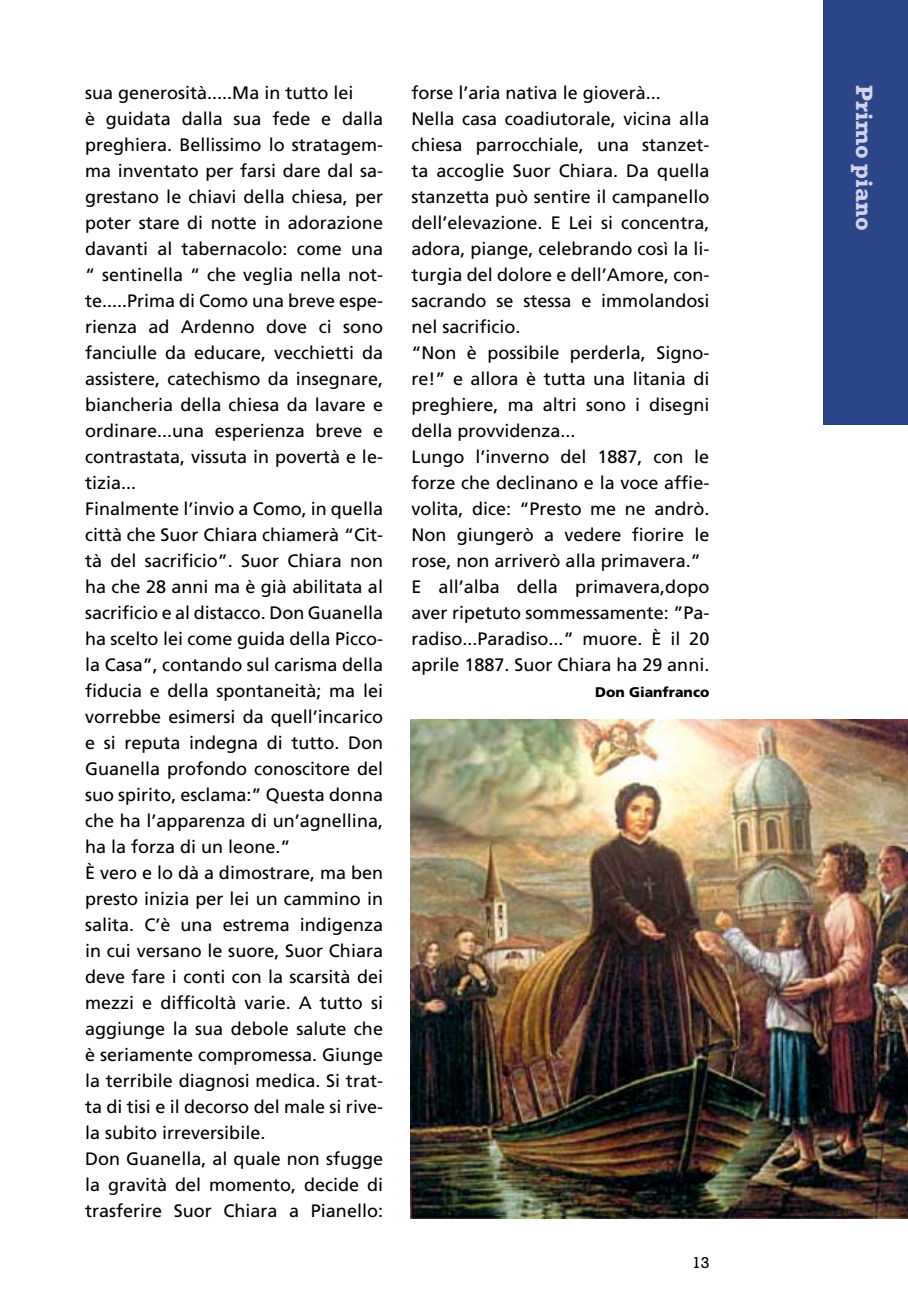
<style>
.page{position:relative;width:908px;height:1304px;background:#fff}
.page>*{position:absolute;margin:0;border:0;box-sizing:border-box;transform-origin:0 0}
.t1{font:700 24px "Rockwell";color:#d1d3e8}
.t2{font:18px/26px "Frutiger";color:#000}
.t3{font:16px "Rockwell";color:#000}
.t4{font:900 14px "Frutiger";color:#000}
</style>
<div class="page">
<img style="left:410px;top:720px;width:497px;height:499px">
<div style="left:822px;top:0;width:85px;height:425px;background:#2a4689"></div>
<p class="t2" style="left:85px;top:80px;width:299px">sua generosità.....Ma in tutto lei<br>è guidata dalla sua fede e dalla preghiera. Bellissimo lo stratagem&shy;ma inventato per farsi dare dal sa&shy;grestano le chiavi della chiesa, per poter stare di notte in adorazione davanti al tabernacolo: come una “ sentinella “ che veglia nella not&shy;te.....Prima di Como una breve espe&shy;rienza ad Ardenno dove ci sono fanciulle da educare, vecchietti da assistere, catechismo da insegnare, biancheria della chiesa da lavare e ordinare...una esperienza breve e contrastata, vissuta in povertà e le&shy;tizia...<br>Finalmente l’invio a Como, in quella città che Suor Chiara chiamerà “Cit&shy;tà del sacrificio”. Suor Chiara non ha che 28 anni ma è già abilitata al sacrificio e al distacco. Don Guanella ha scelto lei come guida della Picco&shy;la Casa”, contando sul carisma della fiducia e della spontaneità; ma lei vorrebbe esimersi da quell’incarico e si reputa indegna di tutto. Don Guanella profondo conoscitore del suo spirito, esclama:” Questa donna che ha l’apparenza di un’agnellina, ha la forza di un leone.”<br>È vero e lo dà a dimostrare, ma ben presto inizia per lei un cammino in salita. C’è una estrema indigenza in cui versano le suore, Suor Chiara deve fare i conti con la scarsità dei mezzi e difficoltà varie. A tutto si aggiunge la sua debole salute che è seriamente compromessa. Giunge la terribile diagnosi medica. Si trat&shy;ta di tisi e il decorso del male si rive&shy;la subito irreversibile.<br>Don Guanella, al quale non sfugge la gravità del momento, decide di trasferire Suor Chiara a Pianello:</p>
<p class="t2" style="left:411px;top:79px;width:299px">forse l’aria nativa le gioverà...<br>Nella casa coadiutorale, vicina alla chiesa parrocchiale, una stanzet&shy;ta accoglie Suor Chiara. Da quella stanzetta può sentire il campanello dell’elevazione. E Lei si concentra, adora, piange, celebrando così la li&shy;turgia del dolore e dell’Amore, con&shy;sacrando se stessa e immolandosi nel sacrificio.<br>“Non è possibile perderla, Signo&shy;re!” e allora è tutta una litania di preghiere, ma altri sono i disegni della provvidenza...<br>Lungo l’inverno del 1887, con le forze che declinano e la voce affie&shy;volita, dice: “Presto me ne andrò.<br>Non giungerò a vedere fiorire le rose, non arriverò alla primavera.” E all’alba della primavera,dopo aver ripetuto sommessamente: ”Pa&shy;radiso...Paradiso...” muore. È il 20 aprile 1887. Suor Chiara ha 29 anni.</p>
<p class="t4" style="left:595px;top:684px;width:116px">Don Gianfranco</p>
<p class="t3" style="left:691px;top:1253px;width:19px">13</p>
<h1 class="t1" style="left:878px;top:85px;width:147px;rotate:90deg">Primo piano</h1>
</div>
